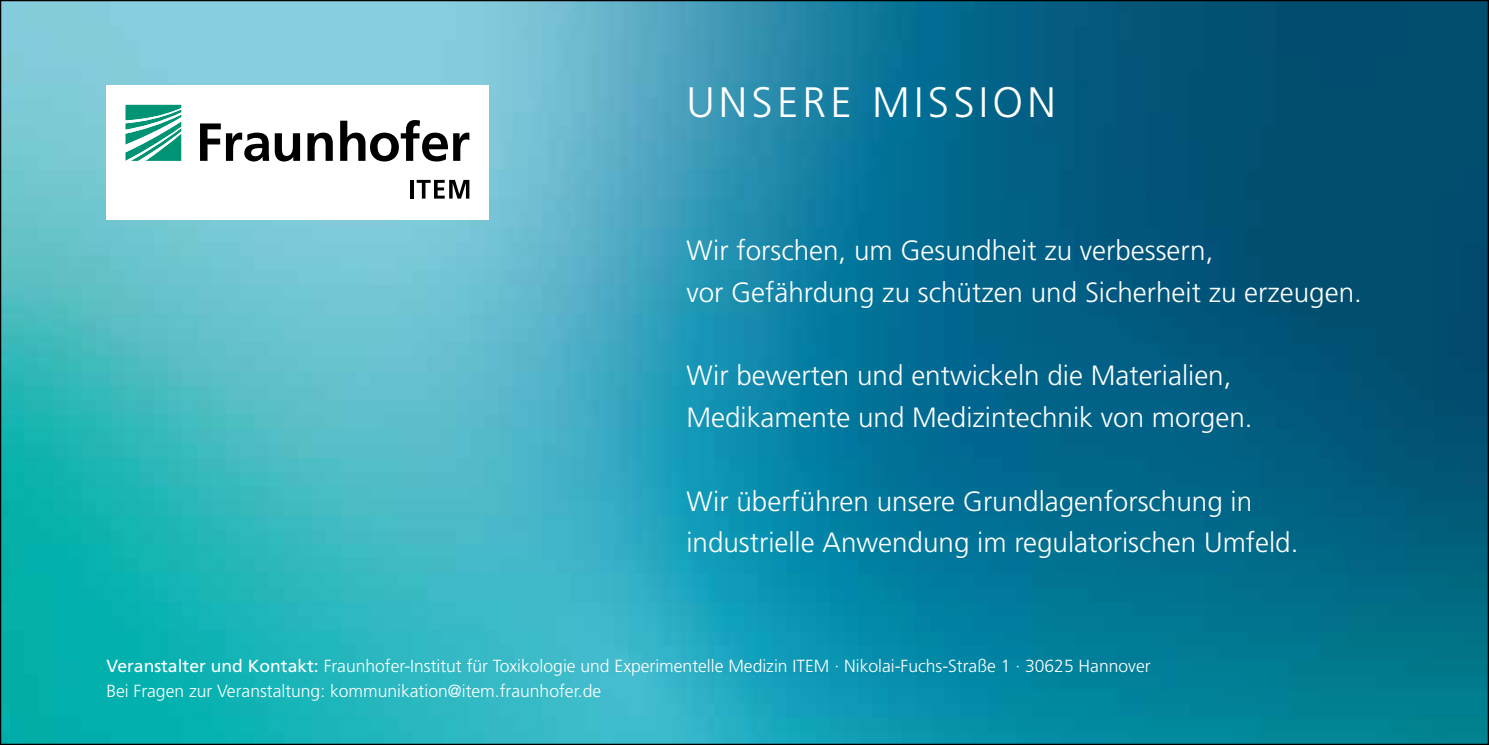
<style>
.page{position:relative;width:1489px;height:745px;background:#fff}
.page>*{position:absolute;margin:0;border:0;box-sizing:border-box;transform-origin:0 0}
.t1{font:300 42.5px "Frutiger LT Std";letter-spacing:.1em;color:#fff}
.t2{font:300 27.75px/41.8px "Frutiger LT Std";color:#fff}
.t3{font:300 17.5px/25px "Frutiger LT Std";color:#fff}
.s1{font-weight:400}
</style>
<div class="page">
<img style="left:2px;top:2px;width:1484px;height:740px">
<div style="left:106px;top:85px;width:383px;height:135px;background:#fff"></div>
<svg style="left:125px;top:105px;width:56px;height:56px"></svg>
<svg style="left:200px;top:120px;width:269px;height:41px"></svg>
<hr style="left:410px;top:180px;width:3px;height:18px;background:#000">
<svg style="left:416px;top:180px;width:53px;height:18px"></svg>
<h1 class="t1" style="left:686px;top:78px;width:371px">UNSERE MISSION</h1>
<p class="t2" style="left:686px;top:229px;width:677px">Wir forschen, um Gesundheit zu verbessern,<br>vor Gefährdung zu schützen und Sicherheit zu erzeugen.</p>
<p class="t2" style="left:686px;top:355px;width:567px">Wir bewerten und entwickeln die Materialien,<br>Medikamente und Medizintechnik von morgen.</p>
<p class="t2" style="left:686px;top:480px;width:613px">Wir überführen unsere Grundlagenforschung in industrielle Anwendung im regulatorischen Umfeld.</p>
<p class="t3" style="left:106px;top:653px;width:1045px"><span class="s1">Veranstalter und Kontakt:</span> Fraunhofer-Institut für Toxikologie und Experimentelle Medizin ITEM · Nikolai-Fuchs-Straße 1 · 30625 Hannover<br>Bei Fragen zur Veranstaltung: kommunikation@item.fraunhofer.de</p>
</div>
